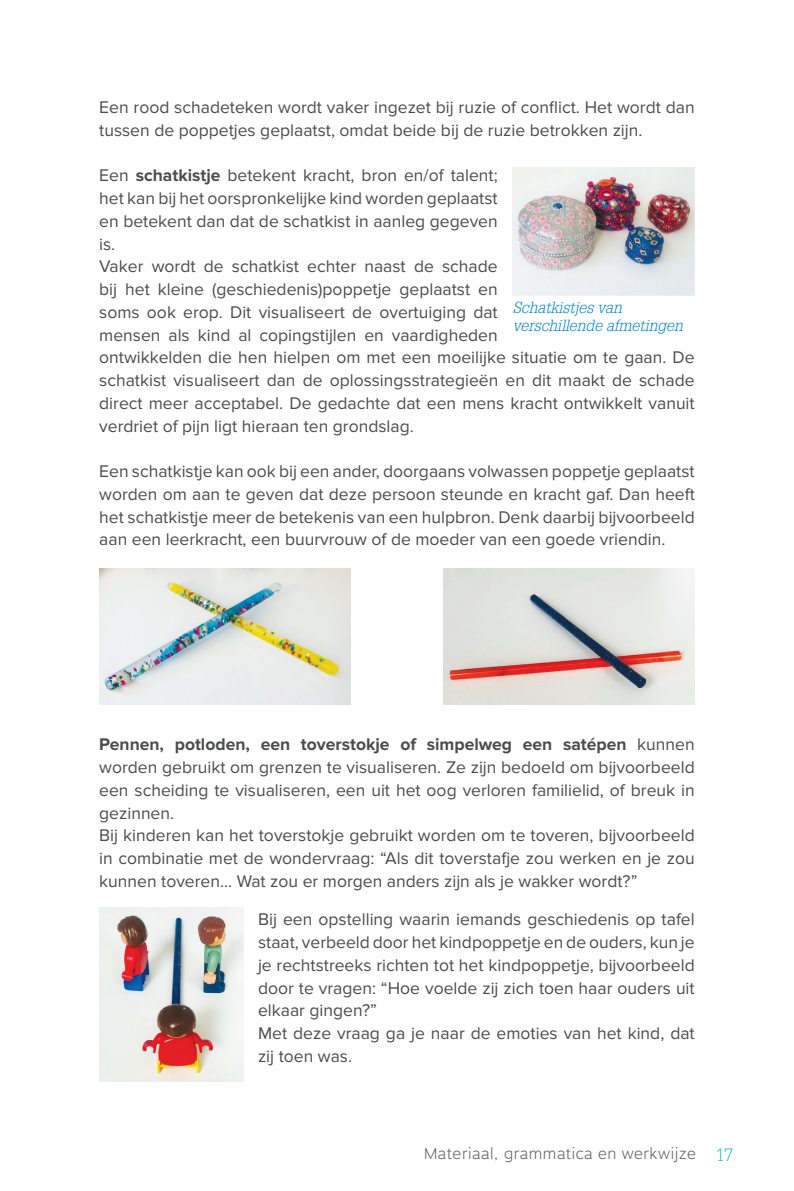
<style>
.page{position:relative;width:794px;height:1191px;background:#fff}
.page>*{position:absolute;margin:0;border:0;box-sizing:border-box;transform-origin:0 0}
.Body{font:17.5px/22.8px "Proxima Nova";color:#4b4c4d;text-align:justify}
.t1{font:italic 300 15.75px/17.5px "Glypha LT";color:#0087cd}
.t2{font:300 15.75px "Motiva Sans";letter-spacing:.03em;color:#636366}
.s1{font-weight:700}
.s2{font-family:"Glypha LT";font-size:17.5px;color:#21bdc6}
</style>
<div class="page">
<img style="left:512px;top:167px;width:182px;height:128px">
<img style="left:99px;top:568px;width:251px;height:137px">
<img style="left:444px;top:568px;width:250px;height:137px">
<img style="left:99px;top:907px;width:144px;height:174px">
<p class="Body" style="left:99px;top:96px;width:597px">Een rood schadeteken wordt vaker ingezet bij ruzie of conflict. Het wordt dan tussen de poppetjes geplaatst, omdat beide bij de ruzie betrokken zijn.</p>
<p class="Body" style="left:99px;top:164px;width:400px">Een <span class="s1">schatkistje</span> betekent kracht, bron en/of talent; het kan bij het oorspronkelijke kind worden geplaatst en betekent dan dat de schatkist in aanleg gegeven is.</p>
<p class="Body" style="left:99px;top:255px;width:597px;text-align:left">Vaker wordt de schatkist echter naast de schade<br>bij het kleine (geschiedenis)poppetje geplaatst en<br>soms ook erop. Dit visualiseert de overtuiging dat<br>mensen als kind al copingstijlen en vaardigheden<br>ontwikkelden die hen hielpen om met een moeilijke situatie om te gaan. De schatkist visualiseert dan de oplossingsstrategieën en dit maakt de schade direct meer acceptabel. De gedachte dat een mens kracht ontwikkelt vanuit verdriet of pijn ligt hieraan ten grondslag.</p>
<p class="Body" style="left:99px;top:460px;width:597px">Een schatkistje kan ook bij een ander, doorgaans volwassen poppetje geplaatst worden om aan te geven dat deze persoon steunde en kracht gaf. Dan heeft het schatkistje meer de betekenis van een hulpbron. Denk daarbij bijvoorbeeld aan een leerkracht, een buurvrouw of de moeder van een goede vriendin.</p>
<p class="t1" style="left:512px;top:299px;width:172px">Schatkistjes van verschillende afmetingen</p>
<p class="Body" style="left:99px;top:733px;width:597px"><span class="s1">Pennen, potloden, een toverstokje of simpelweg een satépen</span> kunnen worden gebruikt om grenzen te visualiseren. Ze zijn bedoeld om bijvoorbeeld een scheiding te visualiseren, een uit het oog verloren familielid, of breuk in gezinnen.</p>
<p class="Body" style="left:99px;top:824px;width:597px">Bij kinderen kan het toverstokje gebruikt worden om te toveren, bijvoorbeeld in combinatie met de wondervraag: “Als dit toverstafje zou werken en je zou kunnen toveren… Wat zou er morgen anders zijn als je wakker wordt?”</p>
<p class="Body" style="left:258px;top:908px;width:438px">Bij een opstelling waarin iemands geschiedenis op tafel staat, verbeeld door het kindpoppetje en de ouders, kun je je rechtstreeks richten tot het kindpoppetje, bijvoorbeeld door te vragen: “Hoe voelde zij zich toen haar ouders uit elkaar gingen?”</p>
<p class="Body" style="left:258px;top:1022px;width:438px">Met deze vraag ga je naar de emoties van het kind, dat zij toen was.</p>
<p class="t2" style="left:424px;top:1144px;width:311px">Materiaal, grammatica en werkwijze <span class="s2">17</span></p>
</div>
